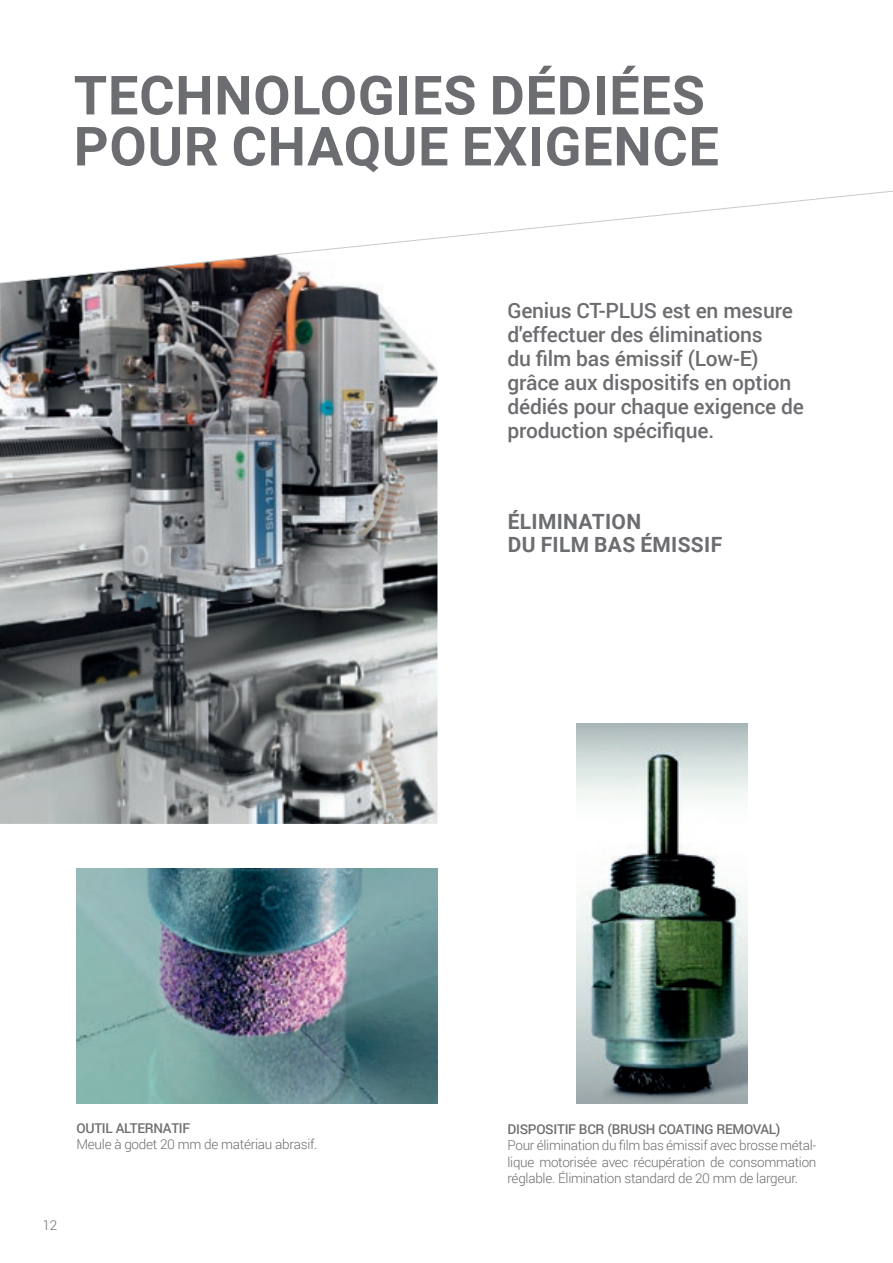
<style>
.page{position:relative;width:893px;height:1263px;background:#fff}
.page>*{position:absolute;margin:0;border:0;box-sizing:border-box;transform-origin:0 0}
.t1{font:700 54px/51px "Roboto";letter-spacing:.015em;color:#6c6d70}
.t2{font:500 21px/24px "Roboto";letter-spacing:-.01em;color:#6c6d70}
.t3{font:700 21px/22.5px "Roboto";letter-spacing:.015em;color:#6c6d70}
.t4{font:300 13.5px/16.2px "Roboto";letter-spacing:-.02em;color:#6c6d70;text-align:justify}
.t5{font:500 13.5px "Roboto";letter-spacing:-.02em;color:#6c6d70}
</style>
<div class="page">
<img style="left:0;top:285px;width:437px;height:539px">
<img style="left:77px;top:868px;width:360px;height:235px">
<img style="left:577px;top:723px;width:170px;height:380px">
<svg style="left:0;top:190px;width:893px;height:95px"></svg>
<p class="t1" style="left:74px;top:68px;width:647px">TECHNOLOGIES DÉDIÉES<br>POUR CHAQUE EXIGENCE</p>
<p class="t2" style="left:507px;top:298px;width:298px">Genius CT-PLUS est en mesure d'effectuer des éliminations<br>du film bas émissif (Low-E) grâce aux dispositifs en option dédiés pour chaque exigence de production spécifique.</p>
<p class="t3" style="left:508px;top:510px;width:216px">ÉLIMINATION<br>DU FILM BAS ÉMISSIF</p>
<p class="t5" style="left:77px;top:1119px;width:115px">OUTIL ALTERNATIF</p>
<p class="t4" style="left:77px;top:1136px;width:242px">Meule à godet 20 mm de matériau abrasif.</p>
<p class="t4" style="left:42px;top:1216px;width:16px">12</p>
<p class="t5" style="left:507px;top:1120px;width:275px">DISPOSITIF BCR (BRUSH COATING REMOVAL)</p>
<p class="t4" style="left:507px;top:1137px;width:311px">Pour élimination du film bas émissif avec brosse métal&shy;lique motorisée avec récupération de consommation réglable. Élimination standard de 20 mm de largeur.</p>
</div>
